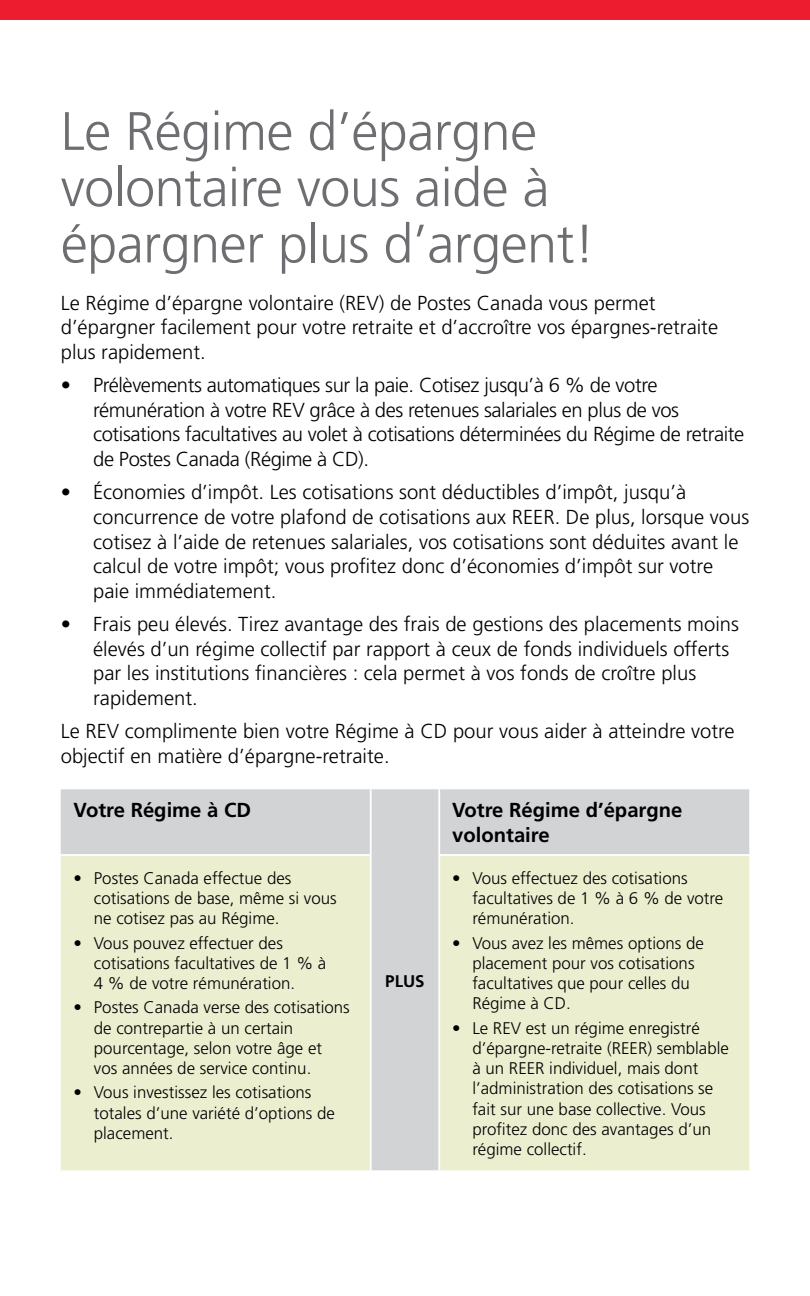
<style>
.page{position:relative;width:810px;height:1296px;background:#fff}
.page>*{position:absolute;margin:0;border:0;box-sizing:border-box;transform-origin:0 0}
.t1{font:300 54px/56.2px "Frutiger";letter-spacing:-.01em;color:#6d6e71}
.t2{font:300 20.25px/24.8px "Frutiger LT Std";color:#000}
.t3{font:300 20.25px/24.8px "Frutiger";color:#000}
.t4{font:300 20.25px/24.8px "Frutiger LT Std";letter-spacing:-.02em;color:#000}
.t5{font:700 20.25px/24.8px "Frutiger";color:#000}
.t6{font:300 16.88px/20.2px "Frutiger";color:#000}
.t7{font:700 16.88px "Frutiger";color:#000}
.s1{font-family:"Frutiger"}
</style>
<div class="page">
<div style="left:0;top:0;width:810px;height:20px;background:#ed1c2e"></div>
<div style="left:61px;top:789px;width:688px;height:66px;background:#d1d3d4"></div>
<svg style="left:61px;top:855px;width:688px;height:315px;background:#e8ebcf"></svg>
<hr style="left:370px;top:789px;width:2px;height:65px;background:#fff">
<hr style="left:438px;top:789px;width:2px;height:65px;background:#fff">
<hr style="left:438px;top:854px;width:311px;height:2px;background:#fff">
<hr style="left:61px;top:854px;width:311px;height:2px;background:#fff">
<hr style="left:370px;top:856px;width:2px;height:314px;background:#fff">
<hr style="left:438px;top:856px;width:2px;height:314px;background:#fff">
<h1 class="t1" style="left:61px;top:104px;width:536px">Le Régime d’épargne volontaire vous aide à épargner plus d’argent!</h1>
<p class="t3" style="left:61px;top:291px;width:659px">Le Régime d’épargne volontaire (REV) de Postes Canada vous permet d’épargner facilement pour votre retraite et d’accroître vos épargnes-retraite plus rapidement.</p>
<p class="t4" style="left:93px;top:373px;width:653px;text-indent:-32px"><span class="s1">•</span> Prélèvements automatiques sur la paie. Cotisez jusqu’à 6 % de votre rémunération à votre REV grâce à des retenues salariales en plus de vos cotisations facultatives au volet à cotisations déterminées du Régime de retraite de Postes Canada (Régime à CD).</p>
<p class="t2" style="left:93px;top:480px;width:658px;text-indent:-32px">• Économies d’impôt. Les cotisations sont déductibles d’impôt, jusqu’à concurrence de votre plafond de cotisations aux REER. De plus, lorsque vous cotisez à l’aide de retenues salariales, vos cotisations sont déduites avant le calcul de votre impôt; vous profitez donc d’économies d’impôt sur votre paie immédiatement.</p>
<p class="t2" style="left:93px;top:612px;width:647px;text-indent:-32px">• Frais peu élevés. Tirez avantage des frais de gestions des placements moins élevés d’un régime collectif par rapport à ceux de fonds individuels offerts par les institutions financières : cela permet à vos fonds de croître plus rapidement.</p>
<p class="t3" style="left:61px;top:719px;width:675px">Le REV complimente bien votre Régime à CD pour vous aider à atteindre votre objectif en matière d’épargne-retraite.</p>
<p class="t5" style="left:74px;top:798px;width:179px">Votre Régime à CD</p>
<p class="t5" style="left:452px;top:798px;width:232px">Votre Régime d’épargne volontaire</p>
<p class="t6" style="left:94px;top:868px;width:244px;text-indent:-20px">• Postes Canada effectue des cotisations de base, même si vous ne cotisez pas au Régime.</p>
<p class="t6" style="left:94px;top:933px;width:234px;text-indent:-20px">• Vous pouvez effectuer des cotisations facultatives de 1 % à<br>4 % de votre rémunération.</p>
<p class="t6" style="left:94px;top:998px;width:257px;text-indent:-20px">• Postes Canada verse des cotisations de contrepartie à un certain pourcentage, selon votre âge et<br>vos années de service continu.</p>
<p class="t6" style="left:94px;top:1083px;width:242px;text-indent:-20px">• Vous investissez les cotisations totales d’une variété d’options de placement.</p>
<p class="t7" style="left:385px;top:971px;width:41px">PLUS</p>
<p class="t6" style="left:472px;top:868px;width:252px;text-indent:-20px">• Vous effectuez des cotisations facultatives de 1 % à 6 % de votre rémunération.</p>
<p class="t6" style="left:472px;top:933px;width:233px;text-indent:-20px">• Vous avez les mêmes options de placement pour vos cotisations facultatives que pour celles du<br>Régime à CD.</p>
<p class="t6" style="left:472px;top:1018px;width:258px;text-indent:-20px">• Le REV est un régime enregistré d’épargne-retraite (REER) semblable à un REER individuel, mais dont l’administration des cotisations se fait sur une base collective. Vous profitez donc des avantages d’un régime collectif.</p>
</div>
